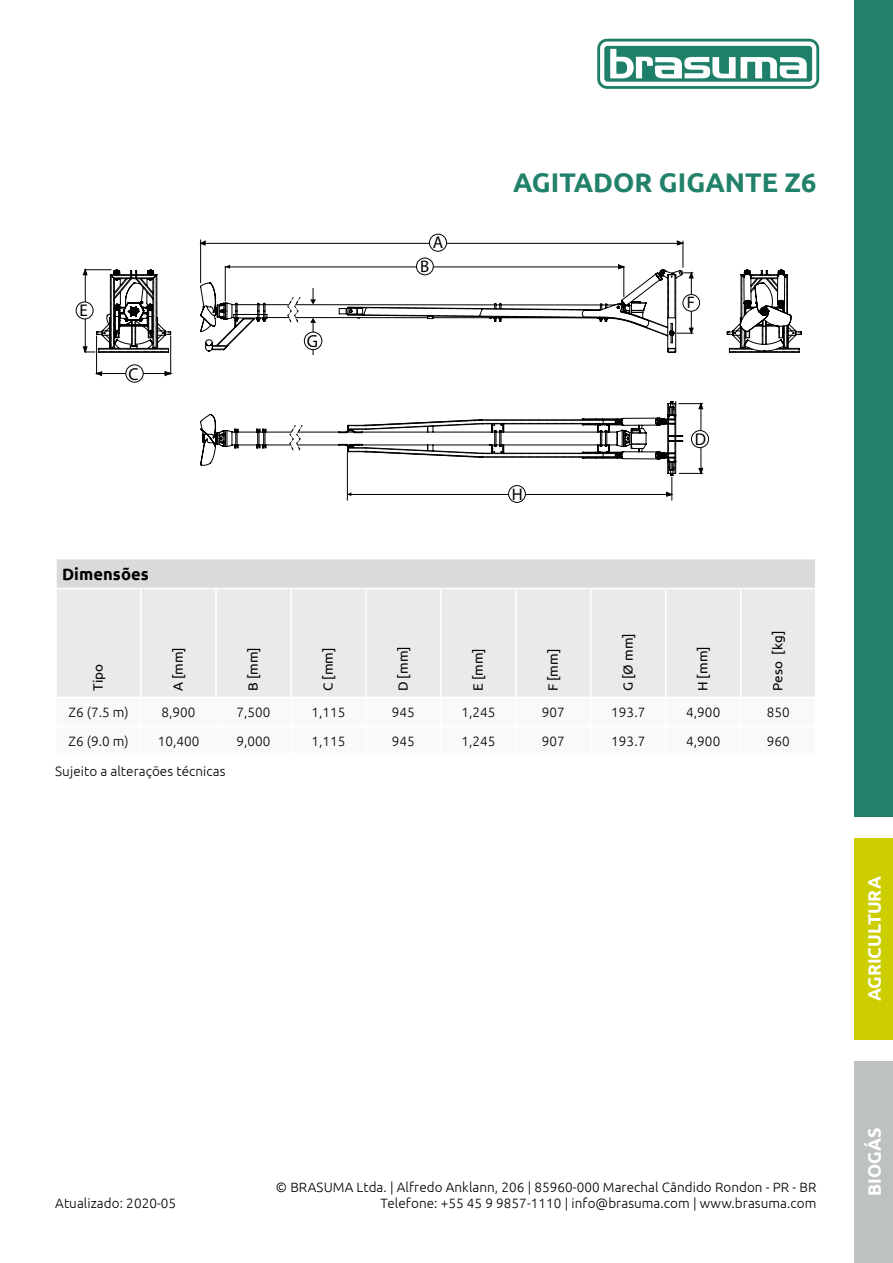
<style>
.page{position:relative;width:893px;height:1263px;background:#fff}
.page>*{position:absolute;margin:0;border:0;box-sizing:border-box;transform-origin:0 0}
.t1{font:700 27px "Ubuntu";color:#21816a}
.t2{font:700 18px "Ubuntu";color:#fff}
.t3{font:17.55px "Myriad Pro";color:#000}
.t4{font:17.4px "Myriad Pro";color:#000}
.t5{font:17.1px "Myriad Pro";color:#000}
.t6{font:16.95px "Myriad Pro";color:#000}
.t7{font:16.8px "Myriad Pro";color:#000}
.t8{font:16.65px "Myriad Pro";color:#000}
.t9{font:700 16.5px "Ubuntu";letter-spacing:.005em;color:#000}
.t10{font:300 13.5px "Ubuntu";letter-spacing:.005em;color:#000}
.t11{font:13.5px "Ubuntu";letter-spacing:.02em;color:#000}
</style>
<div class="page">
<div style="left:855px;top:0;width:38px;height:816px;background:#21816a"></div>
<div style="left:855px;top:1061px;width:38px;height:202px;background:#bec1c2"></div>
<div style="left:855px;top:838px;width:38px;height:202px;background:#cdce00"></div>
<svg style="left:597px;top:39px;width:222px;height:50px"></svg>
<div style="left:56px;top:559px;width:760px;height:29px;background:#d9dadb"></div>
<div style="left:57px;top:589px;width:758px;height:108px;background:#e9eaea"></div>
<hr style="left:55px;top:559px;width:2px;height:29px;background:#fff">
<svg style="left:815px;top:559px;width:1px;height:29px"></svg>
<hr style="left:140px;top:589px;width:2px;height:108px;background:#fff">
<hr style="left:215px;top:589px;width:2px;height:108px;background:#fff">
<hr style="left:290px;top:589px;width:2px;height:108px;background:#fff">
<hr style="left:365px;top:589px;width:2px;height:108px;background:#fff">
<hr style="left:440px;top:589px;width:2px;height:108px;background:#fff">
<hr style="left:515px;top:589px;width:2px;height:108px;background:#fff">
<hr style="left:590px;top:589px;width:2px;height:108px;background:#fff">
<hr style="left:665px;top:589px;width:1px;height:108px;background:#fff">
<hr style="left:740px;top:589px;width:1px;height:108px;background:#fff">
<hr style="left:96px;top:336px;width:1px;height:38px;background:#000">
<hr style="left:170px;top:336px;width:1px;height:38px;background:#000">
<hr style="left:97px;top:373px;width:74px;height:1px;background:#000">
<svg style="left:726px;top:269px;width:76px;height:84px"></svg>
<svg style="left:95px;top:371px;width:7px;height:5px"></svg>
<svg style="left:164px;top:371px;width:9px;height:5px"></svg>
<svg style="left:83px;top:268px;width:88px;height:85px"></svg>
<div style="left:683px;top:294px;width:17px;height:17px;border:1px solid #000;border-radius:50%"></div>
<div style="left:76px;top:302px;width:17px;height:17px;background:#fff;border-radius:50%"></div>
<div style="left:76px;top:302px;width:17px;height:17px;border:1px solid #000;border-radius:50%"></div>
<div style="left:691px;top:430px;width:18px;height:18px;border:1px solid #000;border-radius:50%"></div>
<div style="left:126px;top:365px;width:17px;height:17px;background:#fff;border-radius:50%"></div>
<div style="left:126px;top:365px;width:17px;height:17px;border:1px solid #000;border-radius:50%"></div>
<div style="left:429px;top:234px;width:18px;height:17px;border:1px solid #000;border-radius:50%"></div>
<hr style="left:313px;top:322px;width:1px;height:33px;background:#000">
<svg style="left:199px;top:240px;width:495px;height:113px"></svg>
<svg style="left:200px;top:401px;width:503px;height:99px"></svg>
<div style="left:509px;top:486px;width:16px;height:16px;background:#fff;border-radius:50%"></div>
<div style="left:508px;top:485px;width:18px;height:18px;border:1px solid #000;border-radius:50%"></div>
<div style="left:304px;top:332px;width:18px;height:18px;background:#fff;border-radius:50%"></div>
<div style="left:304px;top:332px;width:18px;height:18px;border:1px solid #000;border-radius:50%"></div>
<p class="t6" style="left:80px;top:300px;width:10px">E</p>
<p class="t4" style="left:129px;top:363px;width:12px">C</p>
<p class="t3" style="left:307px;top:330px;width:13px">G</p>
<p class="t5" style="left:433px;top:232px;width:12px">A</p>
<p class="t7" style="left:420px;top:256px;width:11px">B</p>
<h1 class="t1" style="left:513px;top:166px;width:305px">AGITADOR GIGANTE Z6</h1>
<p class="t8" style="left:687px;top:293px;width:10px">F</p>
<p class="t7" style="left:512px;top:484px;width:12px">H</p>
<p class="t5" style="left:695px;top:428px;width:13px">D</p>
<p class="t9" style="left:62px;top:564px;width:88px">Dimensões</p>
<p class="t11" style="left:90px;top:691px;width:29px;rotate:-90deg">Tipo</p>
<p class="t11" style="left:170px;top:691px;width:46px;rotate:-90deg">A [mm]</p>
<p class="t11" style="left:245px;top:691px;width:46px;rotate:-90deg">B [mm]</p>
<p class="t11" style="left:320px;top:691px;width:45px;rotate:-90deg">C [mm]</p>
<p class="t11" style="left:395px;top:691px;width:46px;rotate:-90deg">D [mm]</p>
<p class="t11" style="left:470px;top:691px;width:45px;rotate:-90deg">E [mm]</p>
<p class="t11" style="left:545px;top:691px;width:44px;rotate:-90deg">F [mm]</p>
<p class="t11" style="left:620px;top:691px;width:60px;rotate:-90deg">G [Ø mm]</p>
<p class="t11" style="left:695px;top:691px;width:46px;rotate:-90deg">H [mm]</p>
<p class="t11" style="left:770px;top:691px;width:63px;rotate:-90deg">Peso [kg]</p>
<p class="t10" style="left:68px;top:704px;width:62px">Z6 (7.5 m)</p>
<p class="t10" style="left:162px;top:704px;width:36px">8,900</p>
<p class="t10" style="left:236px;top:704px;width:36px">7,500</p>
<p class="t10" style="left:311px;top:704px;width:36px">1,115</p>
<p class="t10" style="left:392px;top:704px;width:24px">945</p>
<p class="t10" style="left:461px;top:704px;width:36px">1,245</p>
<p class="t10" style="left:542px;top:704px;width:24px">907</p>
<p class="t10" style="left:611px;top:704px;width:36px">193.7</p>
<p class="t10" style="left:686px;top:704px;width:36px">4,900</p>
<p class="t10" style="left:767px;top:704px;width:24px">850</p>
<p class="t10" style="left:68px;top:732px;width:62px">Z6 (9.0 m)</p>
<p class="t10" style="left:158px;top:732px;width:43px">10,400</p>
<p class="t10" style="left:236px;top:732px;width:36px">9,000</p>
<p class="t10" style="left:311px;top:732px;width:36px">1,115</p>
<p class="t10" style="left:392px;top:732px;width:24px">945</p>
<p class="t10" style="left:461px;top:732px;width:36px">1,245</p>
<p class="t10" style="left:542px;top:732px;width:24px">907</p>
<p class="t10" style="left:611px;top:732px;width:36px">193.7</p>
<p class="t10" style="left:686px;top:732px;width:36px">4,900</p>
<p class="t10" style="left:767px;top:732px;width:24px">960</p>
<p class="t10" style="left:55px;top:763px;width:172px">Sujeito a alterações técnicas</p>
<h2 class="t2" style="left:863px;top:1001px;width:127px;rotate:-90deg">AGRICULTURA</h2>
<p class="t10" style="left:276px;top:1178px;width:542px">© BRASUMA Ltda. | Alfredo Anklann, 206 | 85960-000 Marechal Cândido Rondon - PR - BR</p>
<p class="t10" style="left:55px;top:1195px;width:122px">Atualizado: 2020-05</p>
<p class="t10" style="left:381px;top:1195px;width:437px">Telefone: +55 45 9 9857-1110 | info@brasuma.com | www.brasuma.com</p>
<h2 class="t2" style="left:863px;top:1196px;width:70px;rotate:-90deg">BIOGÁS</h2>
</div>
